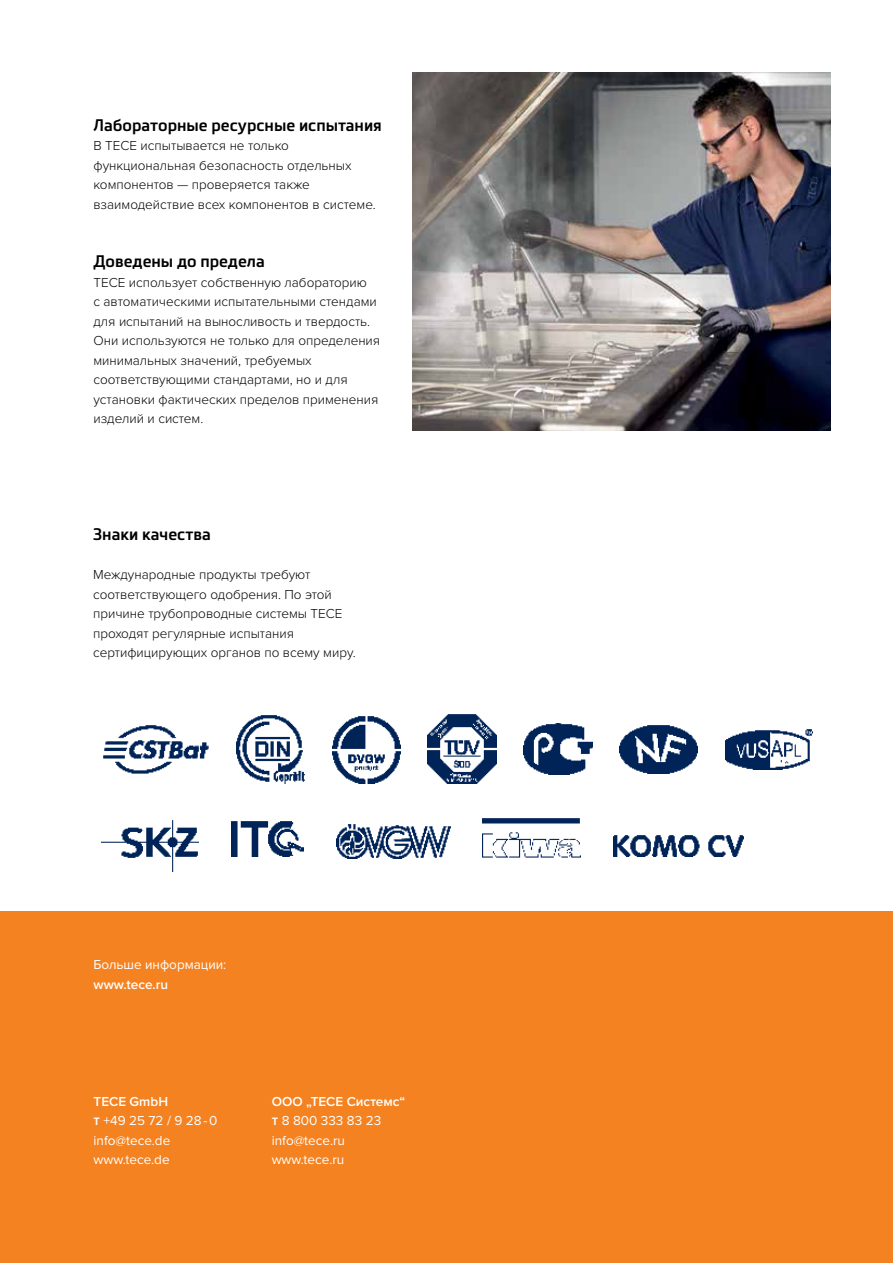
<style>
.page{position:relative;width:893px;height:1263px;background:#fff}
.page>*{position:absolute;margin:0;border:0;box-sizing:border-box;transform-origin:0 0}
.t1{font:600 16.5px "Metronic Pro";color:#000}
.t2{font:300 13.5px/19.5px "Proxima Nova";color:#000}
.t3{font:13.5px/19.5px "Proxima Nova";color:#fff}
.t4{font:600 13.5px "Proxima Nova";color:#fff}
.s1{font-weight:600}
</style>
<div class="page">
<div style="left:0;top:911px;width:893px;height:352px;background:#f58220"></div>
<img style="left:231px;top:821px;width:73px;height:35px">
<img style="left:483px;top:818px;width:97px;height:40px">
<img style="left:613px;top:835px;width:130px;height:22px">
<img style="left:336px;top:824px;width:114px;height:34px">
<img style="left:101px;top:820px;width:98px;height:52px">
<img style="left:103px;top:725px;width:106px;height:49px">
<img style="left:236px;top:715px;width:69px;height:68px">
<img style="left:332px;top:716px;width:68px;height:67px">
<img style="left:619px;top:725px;width:79px;height:49px">
<img style="left:524px;top:724px;width:68px;height:50px">
<img style="left:428px;top:715px;width:68px;height:68px">
<img style="left:725px;top:729px;width:88px;height:40px">
<img style="left:412px;top:72px;width:418px;height:358px">
<p class="t1" style="left:93px;top:115px;width:290px">Лабораторные ресурсные испытания</p>
<p class="t2" style="left:93px;top:135px;width:284px">В TECE испытывается не только функциональная безопасность отдельных компонентов — проверяется также взаимодействие всех компонентов в системе.</p>
<p class="t1" style="left:93px;top:251px;width:173px">Доведены до предела</p>
<p class="t2" style="left:93px;top:272px;width:288px">TECE использует собственную лабораторию<br>с автоматическими испытательными стендами для испытаний на выносливость и твердость.<br>Они используются не только для определения минимальных значений, требуемых соответствующими стандартами, но и для установки фактических пределов применения изделий и систем.</p>
<p class="t1" style="left:93px;top:524px;width:119px">Знаки качества</p>
<p class="t2" style="left:93px;top:564px;width:264px">Международные продукты требуют соответствующего одобрения. По этой причине трубопроводные системы TECE проходят регулярные испытания сертифицирующих органов по всему миру.</p>
<p class="t3" style="left:94px;top:954px;width:134px">Больше информации:</p>
<p class="t4" style="left:94px;top:974px;width:76px">www.tece.ru</p>
<p class="t3" style="left:94px;top:1091px;width:125px"><span class="s1">TECE GmbH<br>t</span> +49 25 72 / 9 28 - 0 info@tece.de www.tece.de</p>
<p class="t3" style="left:272px;top:1091px;width:135px"><span class="s1">ООО „ТЕСЕ Системс“ t</span> 8 800 333 83 23 info@tece.ru www.tece.ru</p>
</div>
